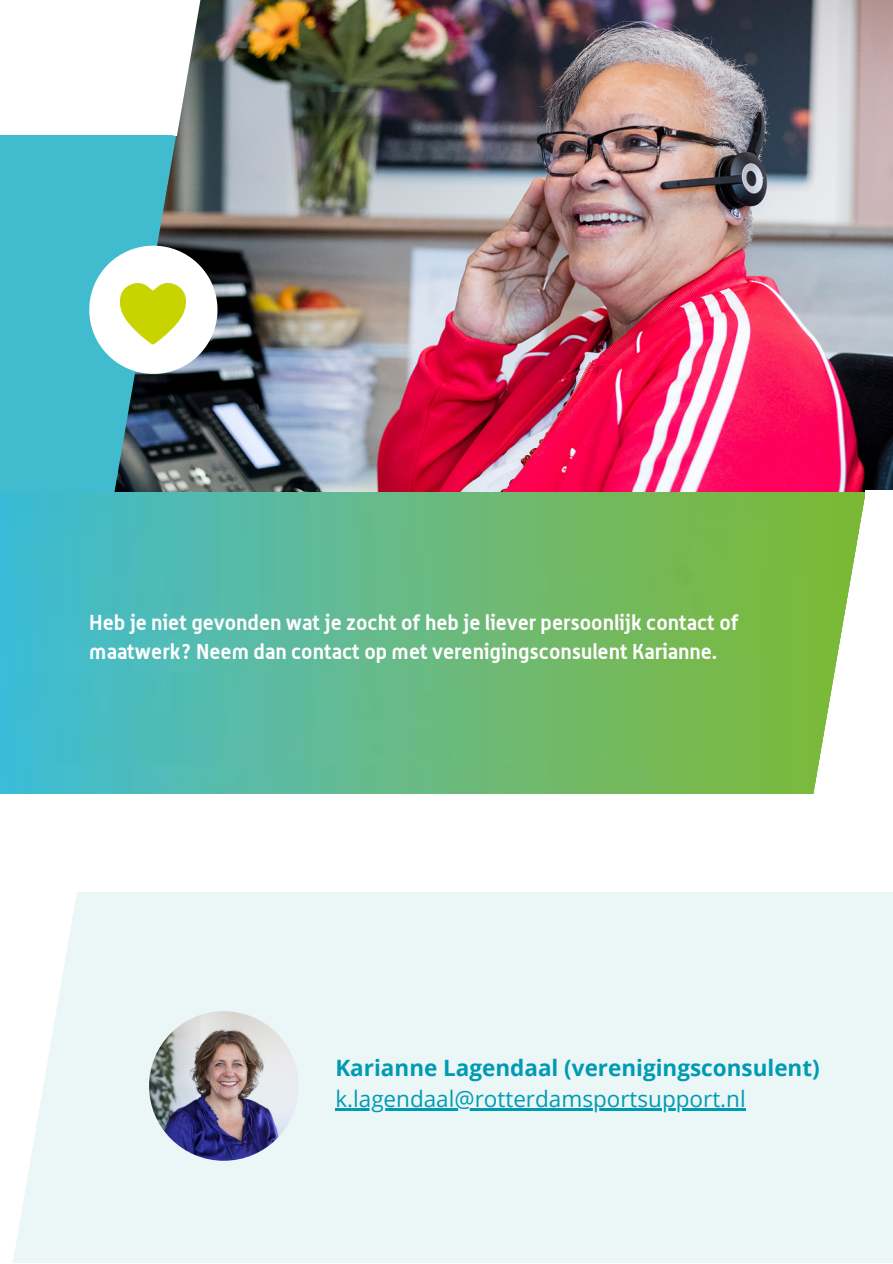
<style>
.page{position:relative;width:893px;height:1264px;background:#fff}
.page>*{position:absolute;margin:0;border:0;box-sizing:border-box;transform-origin:0 0}
.t1{font:700 22.5px "Open Sans";color:#009bb3}
.t2{font:22.5px "Open Sans";color:#009bb3}
.t3{font:700 21px/29.2px "Alwyn";color:#fff}
</style>
<div class="page">
<img style="left:203px;top:0;width:689px;height:491px">
<svg style="left:0;top:136px;width:203px;height:358px;background:#42a2b1"></svg>
<img style="left:0;top:762px;width:801px;height:31px">
<img style="left:0;top:494px;width:801px;height:268px">
<svg style="left:89px;top:246px;width:128px;height:128px"></svg>
<img style="left:121px;top:284px;width:65px;height:64px">
<svg style="left:0;top:0;width:222px;height:136px"></svg>
<div style="left:0;top:97px;width:175px;height:38px;background:#fff"></div>
<div style="left:865px;top:490px;width:27px;height:49px;background:#fff"></div>
<div style="left:0;top:892px;width:892px;height:370px;background:#ebf6f7"></div>
<img style="left:149px;top:1011px;width:149px;height:149px;border-radius:50%">
<hr style="left:335px;top:1108px;width:411px;height:2px;background:#009bb3">
<svg style="left:801px;top:491px;width:64px;height:303px"></svg>
<svg style="left:0;top:892px;width:77px;height:370px"></svg>
<p class="t3" style="left:89px;top:607px;width:651px">Heb je niet gevonden wat je zocht of heb je liever persoonlijk contact of maatwerk? Neem dan contact op met verenigingsconsulent Karianne.</p>
<p class="t1" style="left:335px;top:1051px;width:486px">Karianne Lagendaal (verenigingsconsulent)</p>
<p class="t2" style="left:335px;top:1082px;width:412px">k.lagendaal@rotterdamsportsupport.nl</p>
</div>
